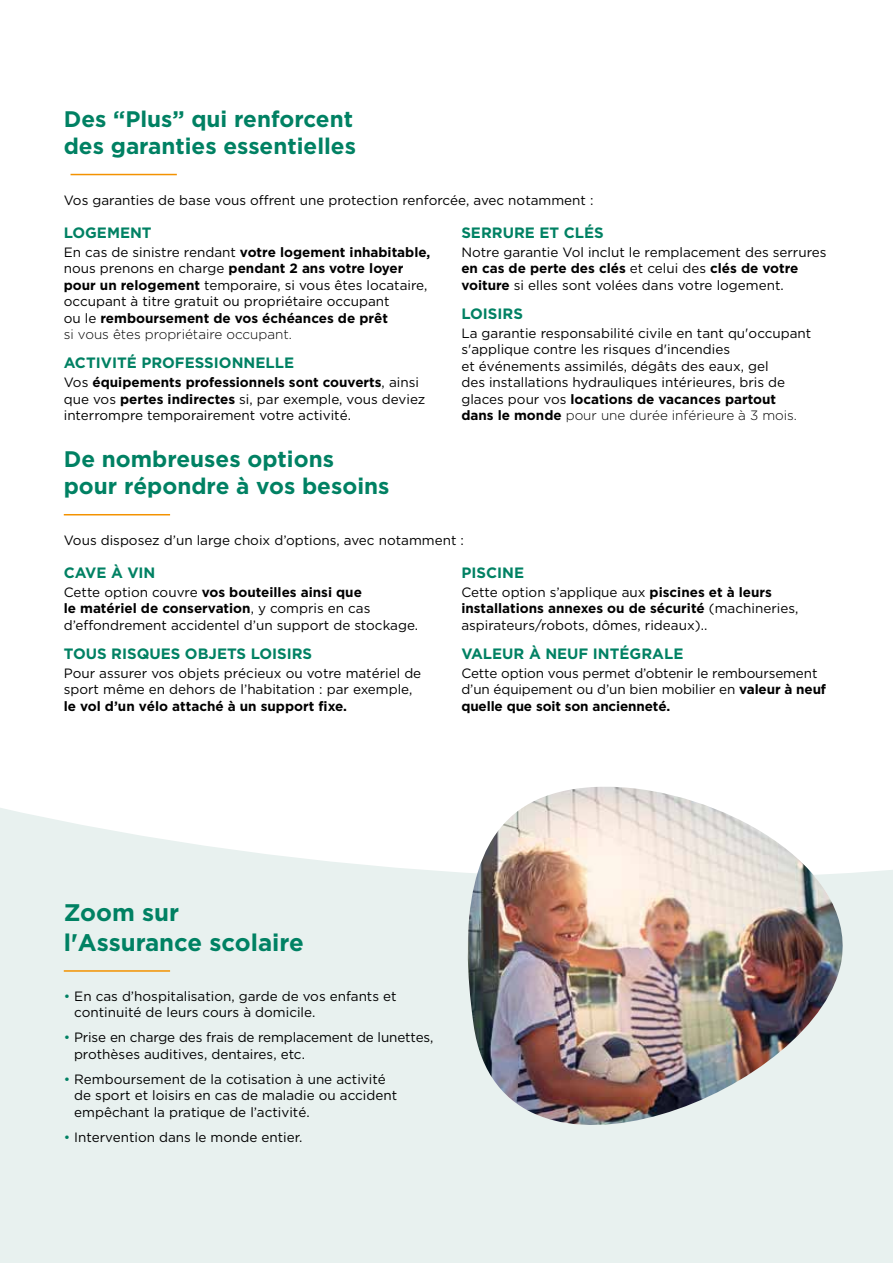
<style>
.page{position:relative;width:893px;height:1263px;background:#e8f1ef}
.page>*{position:absolute;margin:0;border:0;box-sizing:border-box;transform-origin:0 0}
.t1{font:700 24px/30px "Gotham";color:#008163}
.t2{font:700 22.5px/27px "Gotham";color:#008163}
.t3{font:700 15px "Gotham";color:#008163}
.t4{font:13.5px/16.5px "Gotham";color:#000}
.t5{font:700 13.5px "Gotham";color:#000}
.s1{font-weight:700}
.s2{font-weight:300}
.s3{color:#008163}
</style>
<div class="page">
<div style="left:0;top:0;width:893px;height:872px;background:#fff"></div>
<div style="left:64px;top:188px;width:319px;height:6px;background:#fff"></div>
<hr style="left:71px;top:174px;width:106px;height:1px;background:#f39200">
<div style="left:64px;top:528px;width:319px;height:6px;background:#fff"></div>
<hr style="left:64px;top:514px;width:106px;height:1px;background:#f39200">
<div style="left:459px;top:752px;width:399px;height:121px;background:#fff"></div>
<img style="left:466px;top:787px;width:378px;height:338px">
<hr style="left:64px;top:970px;width:106px;height:2px;background:#f39200">
<h2 class="t2" style="left:64px;top:105px;width:294px">Des “Plus” qui renforcent des garanties essentielles</h2>
<p class="t4" style="left:64px;top:191px;width:531px">Vos garanties de base vous offrent une protection renforcée, avec notamment :</p>
<p class="t3" style="left:64px;top:224px;width:89px">LOGEMENT</p>
<p class="t4" style="left:64px;top:243px;width:368px">En cas de sinistre rendant <span class="s1">votre logement inhabitable, </span>nous prenons en charge <span class="s1">pendant 2 ans votre loyer pour un relogement</span> temporaire, si vous êtes locataire, occupant à titre gratuit ou propriétaire occupant<br>ou le <span class="s1">remboursement de vos échéances de prêt<br></span><span class="s2">si vous êtes propriétaire occupant.</span></p>
<p class="t3" style="left:64px;top:354px;width:232px">ACTIVITÉ PROFESSIONNELLE</p>
<p class="t4" style="left:64px;top:374px;width:363px">Vos <span class="s1">équipements professionnels sont couverts</span>, ainsi que vos <span class="s1">pertes indirectes</span> si, par exemple, vous deviez interrompre temporairement votre activité.</p>
<p class="t3" style="left:461px;top:224px;width:144px">SERRURE ET CLÉS</p>
<p class="t4" style="left:461px;top:243px;width:367px">Notre garantie Vol inclut le remplacement des serrures <span class="s1">en cas de perte des clés</span> et celui des <span class="s1">clés de votre voiture</span> si elles sont volées dans votre logement.</p>
<p class="t3" style="left:461px;top:305px;width:63px">LOISIRS</p>
<p class="t4" style="left:461px;top:324px;width:352px">La garantie responsabilité civile en tant qu'occupant s'applique contre les risques d'incendies<br>et événements assimilés, dégâts des eaux, gel<br>des installations hydrauliques intérieures, bris de glaces pour vos <span class="s1">locations de vacances partout dans le monde</span> <span class="s2">pour une durée inférieure à 3 mois.</span></p>
<h2 class="t2" style="left:64px;top:445px;width:327px">De nombreuses options pour répondre à vos besoins</h2>
<p class="t4" style="left:64px;top:531px;width:402px">Vous disposez d’un large choix d’options, avec notamment :</p>
<p class="t3" style="left:64px;top:564px;width:93px">CAVE À VIN</p>
<p class="t4" style="left:64px;top:584px;width:356px">Cette option couvre <span class="s1">vos bouteilles ainsi que<br>le matériel de conservation</span>, y compris en cas d’effondrement accidentel d’un support de stockage.</p>
<p class="t3" style="left:64px;top:645px;width:250px">TOUS RISQUES OBJETS LOISIRS</p>
<p class="t4" style="left:64px;top:664px;width:359px">Pour assurer vos objets précieux ou votre matériel de sport même en dehors de l’habitation : par exemple,</p>
<p class="t5" style="left:64px;top:698px;width:285px">le vol d’un vélo attaché à un support fixe.</p>
<p class="t3" style="left:461px;top:564px;width:64px">PISCINE</p>
<p class="t4" style="left:461px;top:584px;width:338px">Cette option s’applique aux <span class="s1">piscines et à leurs installations annexes ou de sécurité</span> (machineries, aspirateurs/robots, dômes, rideaux)..</p>
<p class="t3" style="left:461px;top:645px;width:223px">VALEUR À NEUF INTÉGRALE</p>
<p class="t4" style="left:461px;top:664px;width:366px">Cette option vous permet d’obtenir le remboursement d’un équipement ou d’un bien mobilier en <span class="s1">valeur à neuf quelle que soit son ancienneté.</span></p>
<h1 class="t1" style="left:64px;top:897px;width:242px">Zoom sur l'Assurance scolaire</h1>
<p class="t4" style="left:74px;top:988px;width:324px;text-indent:-11px"><span class="s3">•</span> En cas d’hospitalisation, garde de vos enfants et continuité de leurs cours à domicile.</p>
<p class="t4" style="left:74px;top:1029px;width:361px;text-indent:-10px"><span class="s3">•</span> Prise en charge des frais de remplacement de lunettes, prothèses auditives, dentaires, etc.</p>
<p class="t4" style="left:74px;top:1071px;width:324px;text-indent:-11px"><span class="s3">•</span> Remboursement de la cotisation à une activité de sport et loisirs en cas de maladie ou accident empêchant la pratique de l’activité.</p>
<p class="t4" style="left:64px;top:1129px;width:240px"><span class="s3">•</span> Intervention dans le monde entier.</p>
</div>
